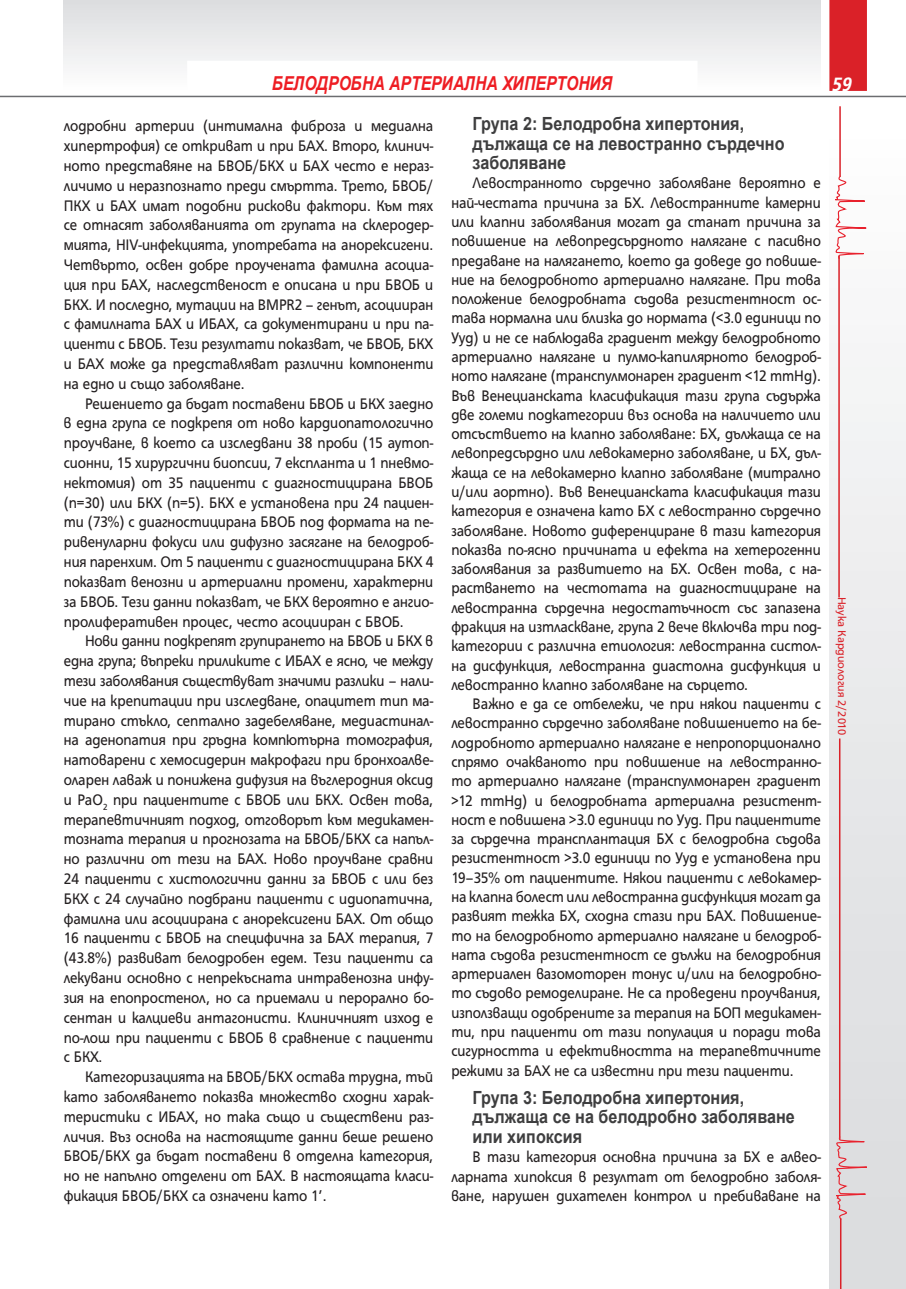
<style>
.page{position:relative;width:906px;height:1289px;background:#fff}
.page>*{position:absolute;margin:0;border:0;box-sizing:border-box;transform-origin:0 0}
.t1{font:italic 700 21px "HS Grotesk Bg";color:#fff;scale:.9 1}
.t2{font:italic 700 19.2px "Arial Narrow";color:#ee1d23}
.t3{font:700 18.15px/19.5px "Arial";color:#3e3e3f;scale:.89 1}
.t4{font:16.5px/19.8px "HS Grotesk Bg";color:#231f20;text-align:justify;scale:.9 1}
.t5{font:12px "HS Grotesk Bg";letter-spacing:-.01em;color:#da2128}
</style>
<div class="page">
<div style="left:829px;top:0;width:38px;height:91px;background:#da2128"></div>
<hr style="left:0;top:96px;width:906px;height:1px;background:#6c6d70">
<div style="left:64px;top:0;width:757px;height:91px;background:linear-gradient(to bottom,#dbdddf,#fefefe)"></div>
<div style="left:187px;top:61px;width:510px;height:30px;background:#fff"></div>
<div style="left:829px;top:106px;width:77px;height:1182px;background:linear-gradient(to bottom,#fdfdfd,#d8d9db)"></div>
<hr style="left:839px;top:738px;width:1px;height:401px;background:#da2128">
<svg style="left:834px;top:1135px;width:63px;height:85px;background:#ddd3d5"></svg>
<hr style="left:840px;top:1218px;width:1px;height:70px;background:#da2128">
<hr style="left:838px;top:256px;width:2px;height:341px;background:#da2128">
<svg style="left:834px;top:175px;width:63px;height:84px"></svg>
<hr style="left:839px;top:106px;width:2px;height:71px;background:#da2128">
<p class="t2" style="left:272px;top:72px;width:342px">БЕЛОДРОБНА АРТЕРИАЛНА ХИПЕРТОНИЯ</p>
<p class="t4" style="left:64px;top:117px;width:412px">лодробни артерии (интимална фиброза и медиална хипертрофия) се откриват и при БАХ. Второ, клинич&shy;ното представяне на БВОБ/БКХ и БАХ често е нераз&shy;личимо и неразпознато преди смъртта. Трето, БВОБ/ ПКХ и БАХ имат подобни рискови фактори. Към тях се отнасят заболяванията от групата на склеродер&shy;мията, HIV-инфекцията, употребата на анорексигени.<br>Четвърто, освен добре проучената фамилна асоциа&shy;ция при БАХ, наследственост е описана и при БВОБ и БКХ. И последно, мутации на BMPR2 – генът, асоцииран с фамилната БАХ и ИБАХ, са документирани и при па&shy;циенти с БВОБ. Тези резултати показват, че БВОБ, БКХ и БАХ може да представляват различни компоненти на едно и също заболяване.</p>
<p class="t4" style="left:64px;top:395px;width:412px;text-indent:21px">Решението да бъдат поставени БВОБ и БКХ заедно в една група се подкрепя от ново кардиопатологично проучване, в което са изследвани 38 проби (15 аутоп&shy;сионни, 15 хирургични биопсии, 7 експланта и 1 пневмо&shy;нектомия) от 35 пациенти с диагностицирана БВОБ (n=30) или БКХ (n=5). БКХ е установена при 24 пациен&shy;ти (73%) с диагностицирана БВОБ под формата на пе&shy;ривенуларни фокуси или дифузно засягане на белодроб&shy;ния паренхим. От 5 пациенти с диагностицирана БКХ 4 показват венозни и артериални промени, характерни за БВОБ. Тези данни показват, че БКХ вероятно е ангио&shy;пролиферативен процес, често асоцииран с БВОБ.</p>
<p class="t4" style="left:64px;top:632px;width:412px;text-indent:21px">Нови данни подкрепят групирането на БВОБ и БКХ в една група; въпреки приликите с ИБАХ е ясно, че между тези заболявания съществуват значими разлики – нали&shy;чие на крепитации при изследване, опацитет тип ма&shy;тирано стъкло, септално задебеляване, медиастинал&shy;на аденопатия при гръдна компютърна томография, натоварени с хемосидерин макрофаги при бронхоалве&shy;оларен лаваж и понижена дифузия на въглеродния оксид и PаО<sub>2</sub> при пациентите с БВОБ или БКХ. Освен това, терапевтичният подход, отговорът към медикамен&shy;тозната терапия и прогнозата на БВОБ/БКХ са напъл&shy;но различни от тези на БАХ. Ново проучване сравни 24 пациенти с хистологични данни за БВОБ с или без БКХ с 24 случайно подбрани пациенти с идиопатична, фамилна или асоциирана с анорексигени БАХ. От общо 16 пациенти с БВОБ на специфична за БАХ терапия, 7 (43.8%) развиват белодробен едем. Тези пациенти са лекувани основно с непрекъсната интравенозна инфу&shy;зия на епопростенол, но са приемали и перорално бо&shy;сентан и калциеви антагонисти. Клиничният изход е по-лош при пациенти с БВОБ в сравнение с пациенти с БКХ.</p>
<p class="t4" style="left:64px;top:1068px;width:412px;text-indent:21px">Категоризацията на БВОБ/БКХ остава трудна, тъй като заболяването показва множество сходни харак&shy;теристики с ИБАХ, но така също и съществени раз&shy;личия. Въз основа на настоящите данни беше решено БВОБ/БКХ да бъдат поставени в отделна категория, но не напълно отделени от БАХ. В настоящата класи&shy;фикация БВОБ/БКХ са означени като 1’.</p>
<p class="t3" style="left:472px;top:114px;width:352px">Група 2: Белодробна хипертония, дължаща се на левостранно сърдечно заболяване</p>
<p class="t4" style="left:451px;top:175px;width:412px;line-height:19.4px;text-indent:21px">Левостранното сърдечно заболяване вероятно е най-честата причина за БХ. Левостранните камерни или клапни заболявания могат да станат причина за повишение на левопредсърдното налягане с пасивно предаване на налягането, което да доведе до повише&shy;ние на белодробното артериално налягане. При това положение белодробната съдова резистентност ос&shy;тава нормална или близка до нормата (&lt;3.0 единици по Ууд) и не се наблюдава градиент между белодробното артериално налягане и пулмо-капилярното белодроб&shy;ното налягане (транспулмонарен градиент &lt;12 mmHg).<br>Във Венецианската класификация тази група съдържа две големи подкатегории въз основа на наличието или отсъствието на клапно заболяване: БХ, дължаща се на левопредсърдно или левокамерно заболяване, и БХ, дъл&shy;жаща се на левокамерно клапно заболяване (митрално и/или аортно). Във Венецианската класификация тази категория е означена като БХ с левостранно сърдечно заболяване. Новото диференциране в тази категория показва по-ясно причината и ефекта на хетерогенни заболявания за развитието на БХ. Освен това, с на&shy;растването на честотата на диагностициране на левостранна сърдечна недостатъчност със запазена фракция на изтласкване, група 2 вече включва три под&shy;категории с различна етиология: левостранна систол&shy;на дисфункция, левостранна диастолна дисфункция и левостранно клапно заболяване на сърцето.</p>
<p class="t4" style="left:451px;top:695px;width:412px;line-height:19.4px;text-indent:21px">Важно е да се отбележи, че при някои пациенти с левостранно сърдечно заболяване повишението на бе&shy;лодробното артериално налягане е непропорционално спрямо очакваното при повишение на левостранно&shy;то артериално налягане (транспулмонарен градиент &gt;12 mmHg) и белодробната артериална резистент&shy;ност е повишена &gt;3.0 единици по Ууд. При пациентите за сърдечна трансплантация БХ с белодробна съдова резистентност &gt;3.0 единици по Ууд е установена при 19–35% от пациентите. Някои пациенти с левокамер&shy;на клапна болест или левостранна дисфункция могат да развият тежка БХ, сходна стази при БАХ. Повишение&shy;то на белодробното артериално налягане и белодроб&shy;ната съдова резистентност се дължи на белодробния артериален вазомоторен тонус и/или на белодробно&shy;то съдово ремоделиране. Не са проведени проучвания, използващи одобрените за терапия на БОП медикамен&shy;ти, при пациенти от тази популация и поради това сигурността и ефективността на терапевтичните режими за БАХ не са известни при тези пациенти.</p>
<p class="t3" style="left:472px;top:1087px;width:363px">Група 3: Белодробна хипертония, дължаща се на белодробно заболяване или хипоксия</p>
<p class="t4" style="left:451px;top:1148px;width:412px;text-indent:21px">В тази категория основна причина за БХ е алвео&shy;ларната хипоксия в резултат от белодробно заболя&shy;ване, нарушен дихателен контрол и пребиваване на</p>
<p class="t1" style="left:832px;top:76px;width:23px">59</p>
<p class="t5" style="left:846px;top:597px;width:140px;rotate:90deg">Наука Кардиология 2/2010</p>
</div>
